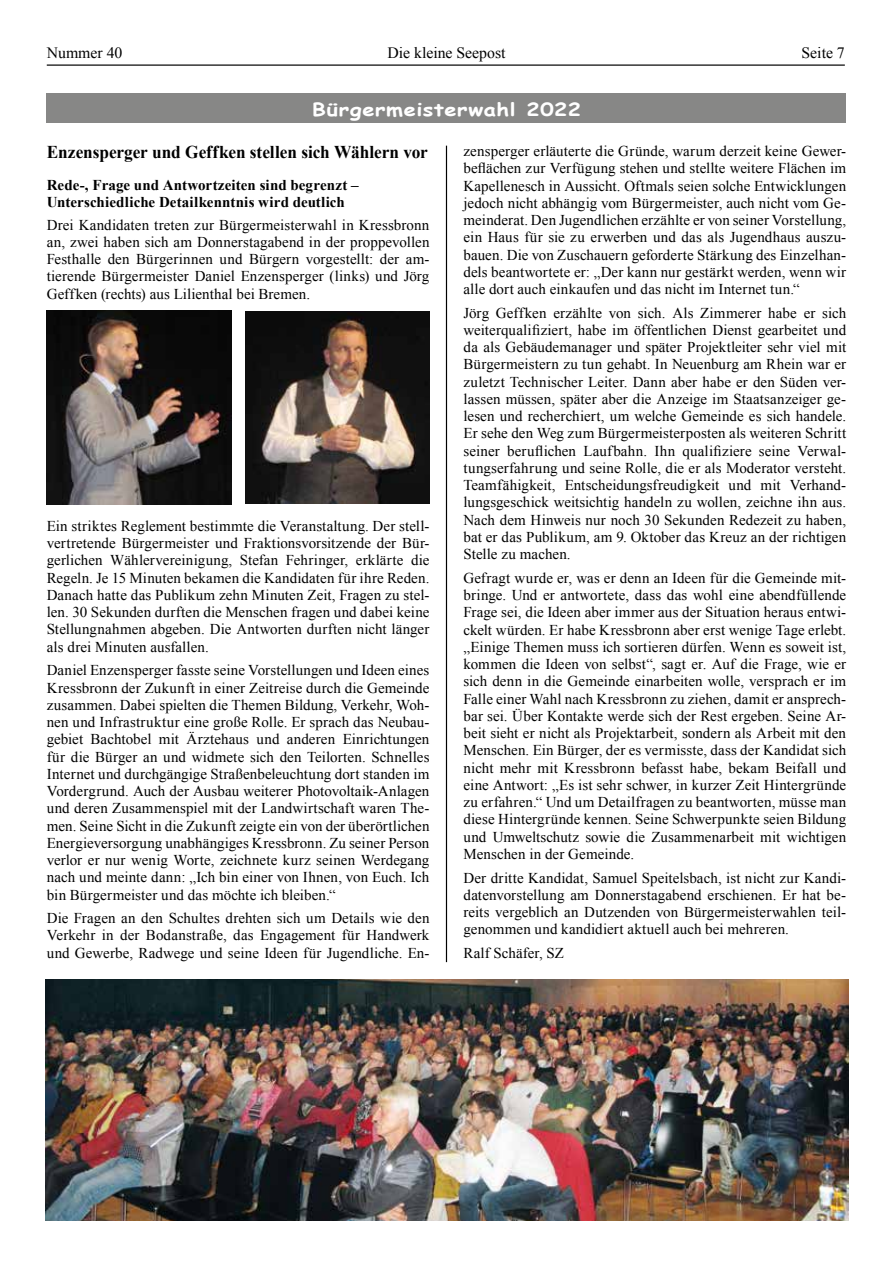
<style>
.page{position:relative;width:893px;height:1263px;background:#fff}
.page>*{position:absolute;margin:0;border:0;box-sizing:border-box;transform-origin:0 0}
.t1{font:700 18px "Times New Roman";letter-spacing:-.005em;color:#000;scale:.96 1}
.t2{font:700 18px "Comic Sans MS";letter-spacing:.025em;color:#fff;scale:1.21 1}
.t3{font:15.75px "Times New Roman";color:#000}
.t4{font:15px/17.2px "Times New Roman";letter-spacing:.005em;color:#000;text-align:justify}
.t5{font:700 15px/17.2px "Times New Roman";letter-spacing:.005em;color:#000}
</style>
<div class="page">
<hr style="left:47px;top:64px;width:798px;height:2px;background:#000">
<hr style="left:446px;top:146px;width:1px;height:816px;background:#000">
<img style="left:46px;top:979px;width:802px;height:241px">
<img style="left:47px;top:310px;width:184px;height:194px">
<img style="left:246px;top:312px;width:183px;height:191px">
<div style="left:47px;top:94px;width:799px;height:29px;background:#878786"></div>
<p class="t3" style="left:47px;top:42px;width:77px">Nummer 40</p>
<p class="t3" style="left:387px;top:42px;width:120px">Die kleine Seepost</p>
<p class="t3" style="left:801px;top:42px;width:45px">Seite 7</p>
<p class="t2" style="left:312px;top:96px;width:224px">Bürgermeisterwahl 2022</p>
<p class="t1" style="left:47px;top:139px;width:398px">Enzensperger und Geffken stellen sich Wählern vor</p>
<p class="t5" style="left:47px;top:176px;width:313px">Rede-, Frage und Antwortzeiten sind begrenzt –<br>Unterschiedliche Detailkenntnis wird deutlich</p>
<p class="t4" style="left:47px;top:216px;width:384px">Drei Kandidaten treten zur Bürgermeisterwahl in Kressbronn an, zwei haben sich am Donnerstagabend in der proppevollen Festhalle den Bürgerinnen und Bürgern vorgestellt: der am&shy;tierende Bürgermeister Daniel Enzensperger (links) und Jörg Geffken (rechts) aus Lilienthal bei Bremen.</p>
<p class="t4" style="left:47px;top:517px;width:384px">Ein striktes Reglement bestimmte die Veranstaltung. Der stell&shy;vertretende Bürgermeister und Fraktionsvorsitzende der Bür&shy;gerlichen Wählervereinigung, Stefan Fehringer, erklärte die Regeln. Je 15 Minuten bekamen die Kandidaten für ihre Reden.<br>Danach hatte das Publikum zehn Minuten Zeit, Fragen zu stel&shy;len. 30 Sekunden durften die Menschen fragen und dabei keine Stellungnahmen abgeben. Die Antworten durften nicht länger als drei Minuten ausfallen.</p>
<p class="t4" style="left:47px;top:661px;width:384px">Daniel Enzensperger fasste seine Vorstellungen und Ideen eines Kressbronn der Zukunft in einer Zeitreise durch die Gemeinde zusammen. Dabei spielten die Themen Bildung, Verkehr, Woh&shy;nen und Infrastruktur eine große Rolle. Er sprach das Neubau&shy;gebiet Bachtobel mit Ärztehaus und anderen Einrichtungen für die Bürger an und widmete sich den Teilorten. Schnelles Internet und durchgängige Straßenbeleuchtung dort standen im Vordergrund. Auch der Ausbau weiterer Photovoltaik-Anlagen und deren Zusammenspiel mit der Landwirtschaft waren The&shy;men. Seine Sicht in die Zukunft zeigte ein von der überörtlichen Energieversorgung unabhängiges Kressbronn. Zu seiner Person verlor er nur wenig Worte, zeichnete kurz seinen Werdegang nach und meinte dann: „Ich bin einer von Ihnen, von Euch. Ich bin Bürgermeister und das möchte ich bleiben.“</p>
<p class="t4" style="left:47px;top:909px;width:384px">Die Fragen an den Schultes drehten sich um Details wie den Verkehr in der Bodanstraße, das Engagement für Handwerk und Gewerbe, Radwege und seine Ideen für Jugendliche. En-</p>
<p class="t4" style="left:463px;top:142px;width:384px">zensperger erläuterte die Gründe, warum derzeit keine Gewer&shy;beflächen zur Verfügung stehen und stellte weitere Flächen im Kapellenesch in Aussicht. Oftmals seien solche Entwicklungen jedoch nicht abhängig vom Bürgermeister, auch nicht vom Ge&shy;meinderat. Den Jugendlichen erzählte er von seiner Vorstellung, ein Haus für sie zu erwerben und das als Jugendhaus auszu&shy;bauen. Die von Zuschauern geforderte Stärkung des Einzelhan&shy;dels beantwortete er: „Der kann nur gestärkt werden, wenn wir alle dort auch einkaufen und das nicht im Internet tun.“</p>
<p class="t4" style="left:463px;top:304px;width:384px">Jörg Geffken erzählte von sich. Als Zimmerer habe er sich weiterqualifiziert, habe im öffentlichen Dienst gearbeitet und da als Gebäudemanager und später Projektleiter sehr viel mit Bürgermeistern zu tun gehabt. In Neuenburg am Rhein war er zuletzt Technischer Leiter. Dann aber habe er den Süden ver&shy;lassen müssen, später aber die Anzeige im Staatsanzeiger ge&shy;lesen und recherchiert, um welche Gemeinde es sich handele.<br>Er sehe den Weg zum Bürgermeisterposten als weiteren Schritt seiner beruflichen Laufbahn. Ihn qualifiziere seine Verwal&shy;tungserfahrung und seine Rolle, die er als Moderator versteht.<br>Teamfähigkeit, Entscheidungsfreudigkeit und mit Verhand&shy;lungsgeschick weitsichtig handeln zu wollen, zeichne ihn aus.<br>Nach dem Hinweis nur noch 30 Sekunden Redezeit zu haben, bat er das Publikum, am 9. Oktober das Kreuz an der richtigen Stelle zu machen.</p>
<p class="t4" style="left:463px;top:569px;width:384px">Gefragt wurde er, was er denn an Ideen für die Gemeinde mit&shy;bringe. Und er antwortete, dass das wohl eine abendfüllende Frage sei, die Ideen aber immer aus der Situation heraus entwi&shy;ckelt würden. Er habe Kressbronn aber erst wenige Tage erlebt. „Einige Themen muss ich sortieren dürfen. Wenn es soweit ist, kommen die Ideen von selbst“, sagt er. Auf die Frage, wie er sich denn in die Gemeinde einarbeiten wolle, versprach er im Falle einer Wahl nach Kressbronn zu ziehen, damit er ansprech&shy;bar sei. Über Kontakte werde sich der Rest ergeben. Seine Ar&shy;beit sieht er nicht als Projektarbeit, sondern als Arbeit mit den Menschen. Ein Bürger, der es vermisste, dass der Kandidat sich nicht mehr mit Kressbronn befasst habe, bekam Beifall und eine Antwort: „Es ist sehr schwer, in kurzer Zeit Hintergründe zu erfahren.“ Und um Detailfragen zu beantworten, müsse man diese Hintergründe kennen. Seine Schwerpunkte seien Bildung und Umweltschutz sowie die Zusammenarbeit mit wichtigen Menschen in der Gemeinde.</p>
<p class="t4" style="left:463px;top:869px;width:384px">Der dritte Kandidat, Samuel Speitelsbach, ist nicht zur Kandi&shy;datenvorstellung am Donnerstagabend erschienen. Er hat be&shy;reits vergeblich an Dutzenden von Bürgermeisterwahlen teil&shy;genommen und kandidiert aktuell auch bei mehreren.</p>
<p class="t4" style="left:463px;top:944px;width:102px">Ralf Schäfer, SZ</p>
</div>
